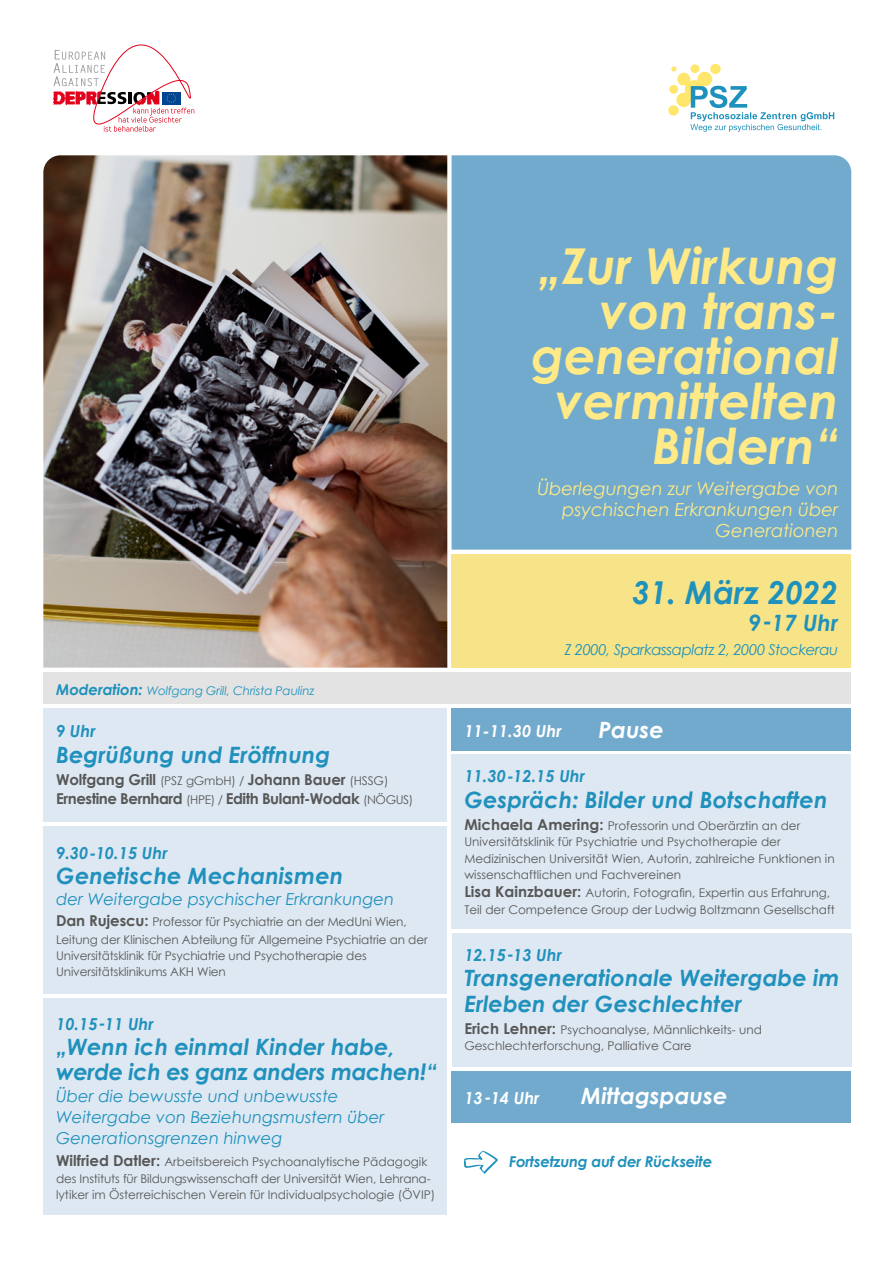
<style>
.page{position:relative;width:893px;height:1263px;background:#fff}
.page>*{position:absolute;margin:0;border:0;box-sizing:border-box;transform-origin:0 0}
.t1{font:italic 700 49.5px/45px "Century Gothic";color:#ffea87;text-align:right}
.t2{font:italic 700 31.5px "Century Gothic";color:#1e91bc}
.t3{font:italic 700 22.5px/25.5px "Century Gothic";color:#2091bc}
.t4{font:italic 700 22.5px/25.5px "Century Gothic";letter-spacing:-.02em;color:#2091bc}
.t5{font:italic 700 22.5px "Century Gothic";color:#fff}
.t6{font:italic 700 22.5px "Century Gothic";color:#1e91bc}
.t7{font:italic 18px/21px "Century Gothic";color:#ffea87;text-align:right}
.t8{font:italic 16.5px/21px "Century Gothic";color:#1e91bc}
.t9{font:italic 700 16.5px "Century Gothic";color:#2091bc}
.t10{font:italic 700 16.5px "Century Gothic";color:#fff}
.t11{font:700 15px/19px "Century Gothic";letter-spacing:-.03em;color:#575756}
.t12{font:italic 15px "Century Gothic";letter-spacing:-.03em;color:#1e91bc}
.t13{font:italic 700 15px "Century Gothic";letter-spacing:-.02em;color:#2091bc}
.t14{font:12px/16.5px "Century Gothic";color:#575756}
.t15{font:italic 12px "Century Gothic";letter-spacing:-.01em;color:#1e91bc}
.s1{font-weight:700;font-size:15px}
.s2{font-weight:400;font-size:12px}
</style>
<div class="page">
<div style="left:452px;top:933px;width:400px;height:134px;background:#dee8f3"></div>
<div style="left:452px;top:155px;width:399px;height:395px;background:#71aacd"></div>
<img style="left:43px;top:155px;width:404px;height:513px">
<img style="left:53px;top:91px;width:1px;height:14px">
<svg style="left:54px;top:44px;width:141px;height:88px"></svg>
<div style="left:452px;top:554px;width:399px;height:114px;background:#f7e489"></div>
<svg style="left:668px;top:64px;width:166px;height:68px"></svg>
<div style="left:43px;top:672px;width:807px;height:32px;background:#e3e3e3"></div>
<div style="left:452px;top:1071px;width:399px;height:51px;background:#71aacd"></div>
<div style="left:452px;top:755px;width:399px;height:174px;background:#dee8f3"></div>
<div style="left:452px;top:708px;width:399px;height:42px;background:#71aacd"></div>
<div style="left:43px;top:998px;width:404px;height:217px;background:#dee8f3"></div>
<div style="left:43px;top:826px;width:404px;height:168px;background:#dee8f3"></div>
<div style="left:43px;top:708px;width:404px;height:114px;background:#dee8f3"></div>
<svg style="left:464px;top:1151px;width:34px;height:23px"></svg>
<p class="t15" style="left:56px;top:683px;width:260px"><span class="s1">Moderation:</span> Wolfgang Grill, Christa Paulinz</p>
<h3 class="t9" style="left:56px;top:718px;width:41px">9 Uhr</h3>
<h3 class="t3" style="left:56px;top:741px;width:276px">Begrüßung und Eröffnung</h3>
<p class="t11" style="left:56px;top:769px;width:359px">Wolfgang Grill <span class="s2">(PSZ gGmbH) /</span> Johann Bauer <span class="s2">(HSSG)<br></span>Ernestine Bernhard <span class="s2">(HPE) /</span> Edith Bulant-Wodak <span class="s2">(NÖGUS)</span></p>
<h3 class="t9" style="left:56px;top:841px;width:113px">9.30-10.15 Uhr</h3>
<h3 class="t3" style="left:56px;top:862px;width:289px">Genetische Mechanismen</h3>
<h3 class="t8" style="left:56px;top:888px;width:340px">der Weitergabe psychischer Erkrankungen</h3>
<p class="t14" style="left:56px;top:913px;width:373px;line-height:17.2px"><span class="s1">Dan Rujescu:</span> Professor für Psychiatrie an der MedUni Wien,<br>Leitung der Klinischen Abteilung für Allgemeine Psychiatrie an der</p>
<p class="t14" style="left:56px;top:947px;width:312px;line-height:16px">Universitätsklinik für Psychiatrie und Psychotherapie des<br>Universitätsklinikums AKH Wien</p>
<h3 class="t9" style="left:56px;top:1011px;width:99px">10.15-11 Uhr</h3>
<h3 class="t4" style="left:56px;top:1033px;width:382px">„Wenn ich einmal Kinder habe, werde ich es ganz anders machen!“</h3>
<h3 class="t8" style="left:56px;top:1085px;width:330px">Über die bewusste und unbewusste<br>Weitergabe von Beziehungsmustern über<br>Generationsgrenzen hinweg</h3>
<p class="t14" style="left:56px;top:1152px;width:376px;line-height:17.1px"><span class="s1">Wilfried Datler:</span> Arbeitsbereich Psychoanalytische Pädagogik des Instituts für Bildungswissenschaft der Universität Wien, Lehrana-</p>
<p class="t14" style="left:56px;top:1186px;width:381px">lytiker im Österreichischen Verein für Individualpsychologie (ÖVIP)</p>
<h1 class="t1" style="left:532px;top:241px;width:308px">„Zur Wirkung von trans&shy;generational vermittelten<br>Bildern“</h1>
<h3 class="t7" style="left:537px;top:478px;width:303px">Überlegungen zur Weitergabe von psychischen Erkrankungen über<br>Generationen</h3>
<h2 class="t2" style="left:632px;top:568px;width:208px">31. März 2022</h2>
<h3 class="t6" style="left:748px;top:606px;width:91px">9-17 Uhr</h3>
<p class="t12" style="left:564px;top:640px;width:275px">Z 2000, Sparkassaplatz 2, 2000 Stockerau</p>
<h3 class="t10" style="left:464px;top:719px;width:99px">11-11.30 Uhr</h3>
<h3 class="t5" style="left:599px;top:713px;width:67px">Pause</h3>
<h3 class="t9" style="left:464px;top:764px;width:122px">11.30-12.15 Uhr</h3>
<h3 class="t3" style="left:464px;top:786px;width:365px">Gespräch: Bilder und Botschaften</h3>
<p class="t14" style="left:464px;top:817px;width:372px"><span class="s1">Michaela Amering:</span> Professorin und Oberärztin an der Universitätsklinik für Psychiatrie und Psychotherapie der Medizinischen Universität Wien, Autorin, zahlreiche Funktionen in wissenschaftlichen und Fachvereinen</p>
<p class="t14" style="left:464px;top:884px;width:372px"><span class="s1">Lisa Kainzbauer:</span> Autorin, Fotografin, Expertin aus Erfahrung,<br>Teil der Competence Group der Ludwig Boltzmann Gesellschaft</p>
<h3 class="t9" style="left:464px;top:942px;width:99px">12.15-13 Uhr</h3>
<h3 class="t3" style="left:464px;top:964px;width:377px">Transgenerationale Weitergabe im<br>Erleben der Geschlechter</h3>
<p class="t14" style="left:464px;top:1021px;width:299px"><span class="s1">Erich Lehner:</span> Psychoanalyse, Männlichkeits- und<br>Geschlechterforschung, Palliative Care</p>
<h3 class="t10" style="left:464px;top:1085px;width:77px">13-14 Uhr</h3>
<h3 class="t5" style="left:581px;top:1079px;width:148px">Mittagspause</h3>
<p class="t13" style="left:509px;top:1150px;width:205px">Fortsetzung auf der Rückseite</p>
</div>
